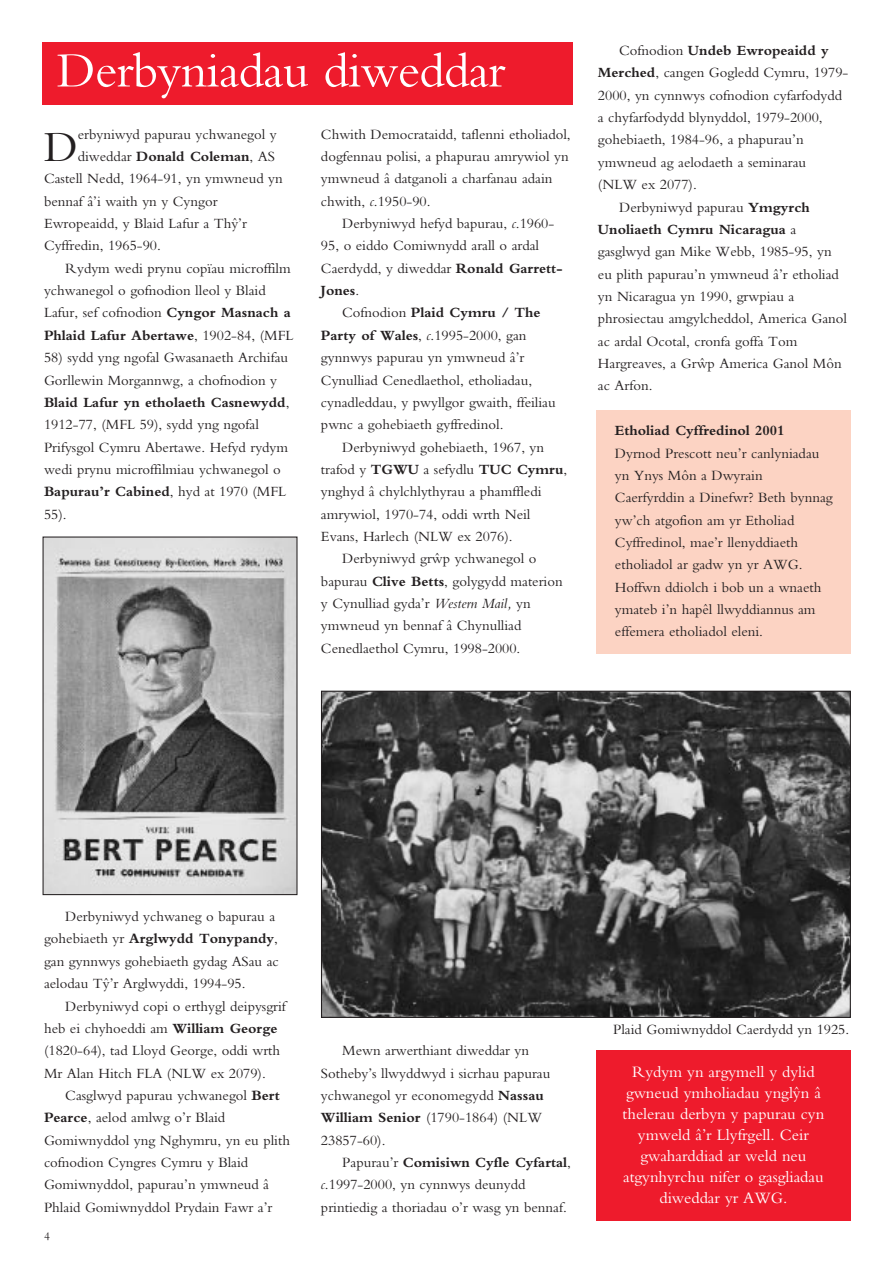
<style>
.page{position:relative;width:893px;height:1262px;background:#fff}
.page>*{position:absolute;margin:0;border:0;box-sizing:border-box;transform-origin:0 0}
.t1{font:51px "Bembo";letter-spacing:-.015em;color:#fff}
.t2{font:44.55px "Bembo";color:#231f20}
.t3{font:16.5px/21px "Bembo";color:#fff;text-align:center}
.t4{font:14.7px/22.4px "Bembo";color:#231f20}
.t5{font:700 14.7px "Bembo";color:#231f20}
.t6{font:12px "Bembo";color:#231f20}
.s1{font-weight:400}
.s2{font-weight:700}
.s3{font-style:italic}
</style>
<div class="page">
<div style="left:596px;top:410px;width:254px;height:244px;background:#fcd3c3"></div>
<div style="left:596px;top:1050px;width:254px;height:170px;background:#ee1b2c"></div>
<div style="left:43px;top:43px;width:530px;height:62px;background:#ee1b2c"></div>
<img style="left:45px;top:538px;width:250px;height:355px">
<img style="left:323px;top:692px;width:525px;height:324px">
<h1 class="t1" style="left:57px;top:52px;width:450px">Derbyniadau diweddar</h1>
<h2 class="t2" style="left:44px;top:131px;width:35px">D</h2>
<p class="t4" style="left:78px;top:124px;width:200px">erbyniwyd papurau ychwanegol y</p>
<p class="t5" style="left:78px;top:151px;width:199px"><span class="s1">diweddar</span> Donald Coleman<span class="s1">, AS</span></p>
<p class="t4" style="left:44px;top:169px;width:240px">Castell Nedd, 1964-91, yn ymwneud yn</p>
<p class="t4" style="left:44px;top:191px;width:175px">bennaf â’i waith yn y Cyngor</p>
<p class="t4" style="left:44px;top:213px;width:204px">Ewropeaidd, y Blaid Lafur a Thñ’r</p>
<p class="t4" style="left:44px;top:236px;width:118px">Cyffredin, 1965-90.</p>
<p class="t4" style="left:65px;top:258px;width:227px">Rydym wedi prynu copïau microffilm</p>
<p class="t4" style="left:44px;top:281px;width:223px">ychwanegol o gofnodion lleol y Blaid</p>
<p class="t4" style="left:44px;top:303px;width:248px">Lafur, sef cofnodion <span class="s2">Cyngor Masnach a</span></p>
<p class="t5" style="left:44px;top:330px;width:251px">Phlaid Lafur Abertawe<span class="s1">, 1902-84, (MFL</span></p>
<p class="t4" style="left:44px;top:348px;width:247px">58) sydd yng ngofal Gwasanaeth Archifau Gorllewin Morgannwg, a chofnodion y <span class="s2">Blaid Lafur yn etholaeth Casnewydd</span>, 1912-77, (MFL 59), sydd yng ngofal Prifysgol Cymru Abertawe. Hefyd rydym wedi prynu microffilmiau ychwanegol o <span class="s2">Bapurau’r Cabined</span>, hyd at 1970 (MFL 55).</p>
<p class="t4" style="left:321px;top:124px;width:251px">Chwith Democrataidd, taflenni etholiadol, dogfennau polisi, a phapurau amrywiol yn ymwneud â datganoli a charfanau adain chwith, <span class="s3">c</span>.1950-90.</p>
<p class="t4" style="left:321px;top:213px;width:243px;text-indent:21px">Derbyniwyd hefyd bapurau, <span class="s3">c</span>.1960-<br>95, o eiddo Comiwnydd arall o ardal<br>Caerdydd, y diweddar <span class="s2">Ronald Garrett-<br>Jones</span>.</p>
<p class="t4" style="left:321px;top:303px;width:236px;text-indent:21px">Cofnodion <span class="s2">Plaid Cymru / The Party of Wales</span>, <span class="s3">c</span>.1995-2000, gan gynnwys papurau yn ymwneud â’r Cynulliad Cenedlaethol, etholiadau, cynadleddau, y pwyllgor gwaith, ffeiliau pwnc a gohebiaeth gyffredinol.</p>
<p class="t4" style="left:342px;top:437px;width:203px">Derbyniwyd gohebiaeth, 1967, yn</p>
<p class="t4" style="left:321px;top:459px;width:248px">trafod y <span class="s2">TGWU</span> a sefydlu <span class="s2">TUC Cymru</span>,</p>
<p class="t4" style="left:321px;top:482px;width:222px">ynghyd â chylchlythyrau a phamffledi</p>
<p class="t4" style="left:321px;top:504px;width:211px">amrywiol, 1970-74, oddi wrth Neil</p>
<p class="t4" style="left:321px;top:526px;width:193px">Evans, Harlech (NLW ex 2076).</p>
<p class="t4" style="left:342px;top:549px;width:196px">Derbyniwyd grãp ychwanegol o</p>
<p class="t4" style="left:321px;top:571px;width:243px">bapurau <span class="s2">Clive Betts</span>, golygydd materion</p>
<p class="t4" style="left:321px;top:593px;width:211px">y Cynulliad gyda’r <span class="s3">Western Mail,</span> yn</p>
<p class="t4" style="left:321px;top:616px;width:202px">ymwneud yn bennaf â Chynulliad</p>
<p class="t4" style="left:321px;top:638px;width:201px">Cenedlaethol Cymru, 1998-2000.</p>
<p class="t5" style="left:619px;top:45px;width:211px"><span class="s1">Cofnodion</span> Undeb Ewropeaidd y</p>
<p class="t4" style="left:598px;top:63px;width:252px"><span class="s2">Merched</span>, cangen Gogledd Cymru, 1979-</p>
<p class="t4" style="left:598px;top:85px;width:246px">2000, yn cynnwys cofnodion cyfarfodydd</p>
<p class="t4" style="left:598px;top:108px;width:226px">a chyfarfodydd blynyddol, 1979-2000,</p>
<p class="t4" style="left:598px;top:130px;width:207px">gohebiaeth, 1984-96, a phapurau’n</p>
<p class="t4" style="left:598px;top:152px;width:210px">ymwneud ag aelodaeth a seminarau</p>
<p class="t4" style="left:598px;top:175px;width:100px">(NLW ex 2077).</p>
<p class="t4" style="left:619px;top:197px;width:192px">Derbyniwyd papurau <span class="s2">Ymgyrch</span></p>
<p class="t5" style="left:598px;top:224px;width:200px">Unoliaeth Cymru Nicaragua <span class="s1">a</span></p>
<p class="t4" style="left:598px;top:242px;width:235px">gasglwyd gan Mike Webb, 1985-95, yn</p>
<p class="t4" style="left:598px;top:264px;width:242px">eu plith papurau’n ymwneud â’r etholiad</p>
<p class="t4" style="left:598px;top:286px;width:198px">yn Nicaragua yn 1990, grwpiau a</p>
<p class="t4" style="left:598px;top:309px;width:251px">phrosiectau amgylcheddol, America Ganol</p>
<p class="t4" style="left:598px;top:331px;width:201px">ac ardal Ocotal, cronfa goffa Tom</p>
<p class="t4" style="left:598px;top:354px;width:245px">Hargreaves, a Grãp America Ganol Môn</p>
<p class="t4" style="left:598px;top:376px;width:56px">ac Arfon.</p>
<p class="t5" style="left:615px;top:425px;width:171px">Etholiad Cyffredinol 2001</p>
<p class="t4" style="left:615px;top:443px;width:219px">Dyrnod Prescott neu’r canlyniadau yn Ynys Môn a Dwyrain<br>Caerfyrddin a Dinefwr? Beth bynnag yw’ch atgofion am yr Etholiad<br>Cyffredinol, mae’r llenyddiaeth etholiadol ar gadw yn yr AWG.<br>Hoffwn ddiolch i bob un a wnaeth ymateb i’n hapêl llwyddiannus am effemera etholiadol eleni.</p>
<p class="t4" style="left:44px;top:906px;width:236px;text-indent:21px">Derbyniwyd ychwaneg o bapurau a gohebiaeth yr <span class="s2">Arglwydd Tonypandy</span>, gan gynnwys gohebiaeth gydag ASau ac aelodau Tñ’r Arglwyddi, 1994-95.</p>
<p class="t4" style="left:44px;top:996px;width:243px;text-indent:21px">Derbyniwyd copi o erthygl deipysgrif heb ei chyhoeddi am <span class="s2">William George </span>(1820-64), tad Lloyd George, oddi wrth Mr Alan Hitch FLA (NLW ex 2079).</p>
<p class="t4" style="left:44px;top:1085px;width:247px;text-indent:21px">Casglwyd papurau ychwanegol <span class="s2">Bert Pearce</span>, aelod amlwg o’r Blaid Gomiwnyddol yng Nghymru, yn eu plith cofnodion Cyngres Cymru y Blaid Gomiwnyddol, papurau’n ymwneud â Phlaid Gomiwnyddol Prydain Fawr a’r</p>
<p class="t6" style="left:44px;top:1231px;width:7px">4</p>
<p class="t4" style="left:321px;top:1040px;width:231px;text-indent:21px">Mewn arwerthiant diweddar yn<br>Sotheby’s llwyddwyd i sicrhau papurau ychwanegol yr economegydd <span class="s2">Nassau<br>William Senior</span> (1790-1864) (NLW<br>23857-60).</p>
<p class="t4" style="left:321px;top:1152px;width:251px;text-indent:21px">Papurau’r <span class="s2">Comisiwn Cyfle Cyfartal</span>, <span class="s3">c</span>.1997-2000, yn cynnwys deunydd printiedig a thoriadau o’r wasg yn bennaf.</p>
<p class="t4" style="left:613px;top:1020px;width:238px">Plaid Gomiwnyddol Caerdydd yn 1925.</p>
<p class="t3" style="left:622px;top:1062px;width:203px">Rydym yn argymell y dylid gwneud ymholiadau ynglñn â thelerau derbyn y papurau cyn ymweld â’r Llyfrgell. Ceir gwaharddiad ar weld neu atgynhyrchu nifer o gasgliadau diweddar yr AWG.</p>
</div>
